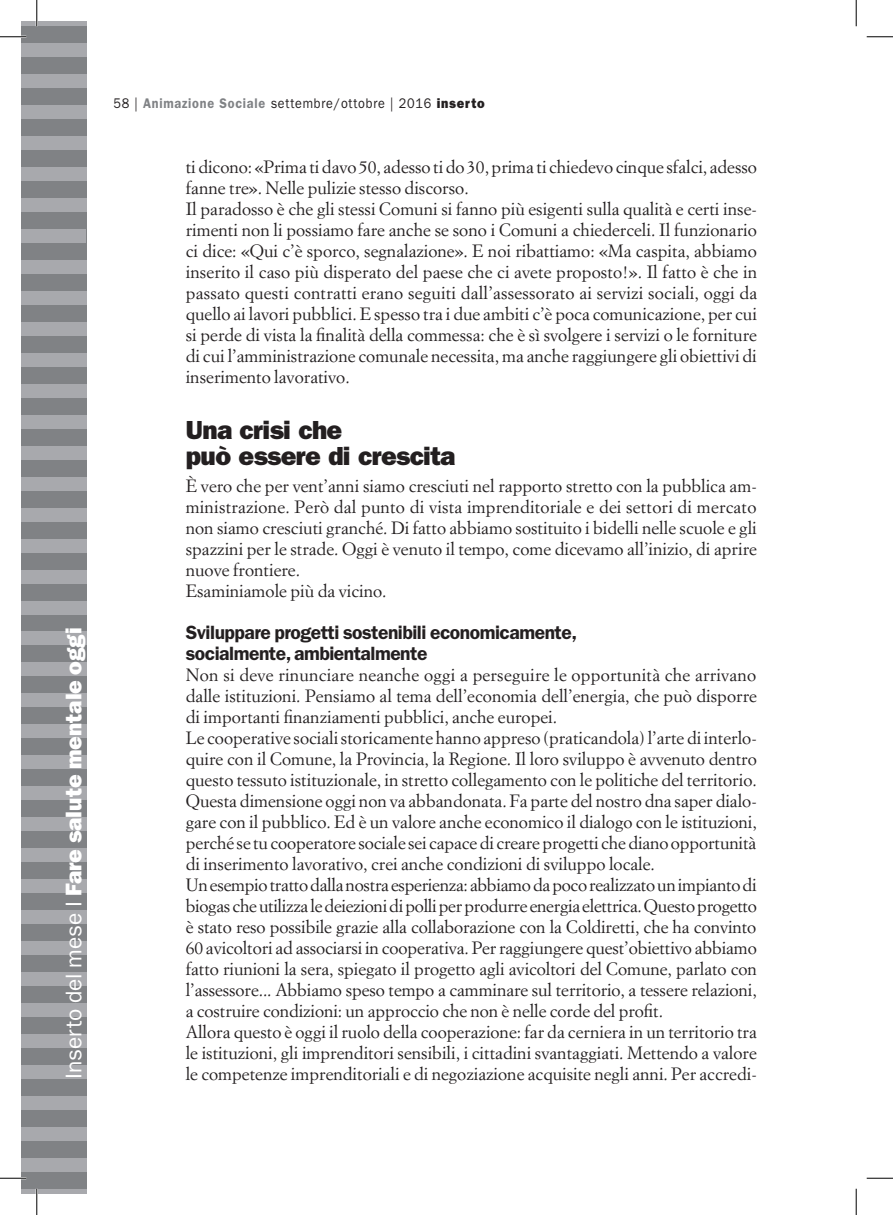
<style>
.page{position:relative;width:893px;height:1215px;background:#fff}
.page>*{position:absolute;margin:0;border:0;box-sizing:border-box;transform-origin:0 0}
.TitoloA{font:26.25px "ITC Franklin Gothic Std Hvy";letter-spacing:-.025em;color:#231f20}
.t1{font:22.75px "ITC Franklin Gothic Std Hvy";color:#fff}
.Testo_base{font:600 19.25px "ITC Franklin Gothic Std";letter-spacing:-.025em;color:#231f20}
.Testo_base-2{font:17.5px/21px "Simoncini Garamond Std";color:#231f20;text-align:justify}
.t2{font:14px "ITC Franklin Gothic Std";letter-spacing:.06em;color:#231f20;scale:.9 1}
.s1{font-family:"ITC Franklin Gothic Std"}
.s2{font-weight:600;color:#808285}
.s3{font-family:"ITC Franklin Gothic Std Hvy"}
</style>
<div class="page">
<div style="left:22px;top:22px;width:64px;height:1171px;background:#808285"></div>
<hr style="left:22px;top:22px;width:64px;height:4px;background:#a8a9ad">
<div style="left:22px;top:43px;width:64px;height:14px;background:#a8a9ad"></div>
<div style="left:22px;top:74px;width:64px;height:14px;background:#a8a9ad"></div>
<div style="left:22px;top:105px;width:64px;height:14px;background:#a8a9ad"></div>
<div style="left:22px;top:476px;width:64px;height:14px;background:#a8a9ad"></div>
<div style="left:22px;top:817px;width:64px;height:14px;background:#a8a9ad"></div>
<div style="left:22px;top:136px;width:64px;height:14px;background:#a8a9ad"></div>
<div style="left:22px;top:507px;width:64px;height:14px;background:#a8a9ad"></div>
<div style="left:22px;top:848px;width:64px;height:14px;background:#a8a9ad"></div>
<div style="left:22px;top:167px;width:64px;height:14px;background:#a8a9ad"></div>
<div style="left:22px;top:538px;width:64px;height:14px;background:#a8a9ad"></div>
<div style="left:22px;top:879px;width:64px;height:14px;background:#a8a9ad"></div>
<div style="left:22px;top:198px;width:64px;height:13px;background:#a8a9ad"></div>
<div style="left:22px;top:229px;width:63px;height:13px;background:#a8a9ad"></div>
<div style="left:22px;top:569px;width:64px;height:14px;background:#a8a9ad"></div>
<div style="left:22px;top:910px;width:64px;height:14px;background:#a8a9ad"></div>
<div style="left:22px;top:260px;width:64px;height:13px;background:#a8a9ad"></div>
<div style="left:22px;top:600px;width:64px;height:14px;background:#a8a9ad"></div>
<div style="left:22px;top:941px;width:64px;height:14px;background:#a8a9ad"></div>
<div style="left:22px;top:291px;width:64px;height:13px;background:#a8a9ad"></div>
<div style="left:22px;top:631px;width:64px;height:14px;background:#a8a9ad"></div>
<div style="left:22px;top:972px;width:64px;height:14px;background:#a8a9ad"></div>
<div style="left:22px;top:322px;width:64px;height:13px;background:#a8a9ad"></div>
<div style="left:22px;top:662px;width:64px;height:14px;background:#a8a9ad"></div>
<div style="left:22px;top:1003px;width:64px;height:14px;background:#a8a9ad"></div>
<div style="left:22px;top:353px;width:64px;height:13px;background:#a8a9ad"></div>
<div style="left:22px;top:693px;width:64px;height:14px;background:#a8a9ad"></div>
<div style="left:22px;top:1034px;width:64px;height:14px;background:#a8a9ad"></div>
<div style="left:22px;top:384px;width:64px;height:13px;background:#a8a9ad"></div>
<div style="left:22px;top:724px;width:64px;height:14px;background:#a8a9ad"></div>
<div style="left:22px;top:1065px;width:64px;height:14px;background:#a8a9ad"></div>
<div style="left:22px;top:415px;width:64px;height:13px;background:#a8a9ad"></div>
<div style="left:22px;top:755px;width:64px;height:14px;background:#a8a9ad"></div>
<div style="left:22px;top:1096px;width:64px;height:14px;background:#a8a9ad"></div>
<div style="left:22px;top:1158px;width:64px;height:14px;background:#a8a9ad"></div>
<div style="left:22px;top:446px;width:64px;height:13px;background:#a8a9ad"></div>
<div style="left:22px;top:786px;width:64px;height:14px;background:#a8a9ad"></div>
<div style="left:22px;top:1127px;width:64px;height:14px;background:#a8a9ad"></div>
<hr style="left:22px;top:1189px;width:64px;height:4px;background:#a8a9ad">
<hr style="left:0;top:36px;width:26px;height:2px;background:#fff">
<hr style="left:0;top:1177px;width:26px;height:2px;background:#fff">
<hr style="left:36px;top:0;width:2px;height:26px;background:#fff">
<hr style="left:36px;top:1188px;width:2px;height:26px;background:#fff">
<svg style="left:0;top:36px;width:26px;height:1px"></svg>
<svg style="left:866px;top:36px;width:26px;height:1px"></svg>
<svg style="left:0;top:1177px;width:26px;height:1px"></svg>
<svg style="left:866px;top:1177px;width:26px;height:1px"></svg>
<svg style="left:36px;top:0;width:1px;height:26px"></svg>
<svg style="left:36px;top:1188px;width:1px;height:26px"></svg>
<svg style="left:855px;top:0;width:1px;height:26px"></svg>
<svg style="left:855px;top:1188px;width:1px;height:26px"></svg>
<h2 class="t1" style="left:60px;top:1078px;width:453px;rotate:-90deg"><span class="s1">Inserto del mese I</span> Fare salute mentale oggi</h2>
<p class="t2" style="left:113px;top:95px;width:414px">58 | <span class="s2">Animazione Sociale</span> settembre/ottobre | 2016 <span class="s3">inserto</span></p>
<p class="Testo_base-2" style="left:186px;top:156px;width:572px">ti dicono: «Prima ti davo 50, adesso ti do 30, prima ti chiedevo cinque sfalci, adesso fanne tre». Nelle pulizie stesso discorso.</p>
<p class="Testo_base-2" style="left:186px;top:198px;width:572px">Il paradosso è che gli stessi Comuni si fanno più esigenti sulla qualità e certi inse&shy;rimenti non li possiamo fare anche se sono i Comuni a chiederceli. Il funzionario ci dice: «Qui c’è sporco, segnalazione». E noi ribattiamo: «Ma caspita, abbiamo inserito il caso più disperato del paese che ci avete proposto!». Il fatto è che in passato questi contratti erano seguiti dall’assessorato ai servizi sociali, oggi da quello ai lavori pubblici. E spesso tra i due ambiti c’è poca comunicazione, per cui si perde di vista la finalità della commessa: che è sì svolgere i servizi o le forniture di cui l’amministrazione comunale necessita, ma anche raggiungere gli obiettivi di inserimento lavorativo.</p>
<p class="TitoloA" style="left:186px;top:415px;width:158px">Una crisi che</p>
<p class="TitoloA" style="left:186px;top:441px;width:271px">può essere di crescita</p>
<p class="Testo_base-2" style="left:186px;top:474px;width:572px">È vero che per vent’anni siamo cresciuti nel rapporto stretto con la pubblica am&shy;ministrazione. Però dal punto di vista imprenditoriale e dei settori di mercato non siamo cresciuti granché. Di fatto abbiamo sostituito i bidelli nelle scuole e gli spazzini per le strade. Oggi è venuto il tempo, come dicevamo all’inizio, di aprire nuove frontiere.</p>
<p class="Testo_base-2" style="left:186px;top:579px;width:202px">Esaminiamole più da vicino.</p>
<p class="Testo_base" style="left:186px;top:620px;width:392px">Sviluppare progetti sostenibili economicamente,</p>
<p class="Testo_base" style="left:186px;top:641px;width:243px">socialmente, ambientalmente</p>
<p class="Testo_base-2" style="left:186px;top:663px;width:572px">Non si deve rinunciare neanche oggi a perseguire le opportunità che arrivano dalle istituzioni. Pensiamo al tema dell’economia dell’energia, che può disporre di importanti finanziamenti pubblici, anche europei.</p>
<p class="Testo_base-2" style="left:186px;top:726px;width:572px">Le cooperative sociali storicamente hanno appreso (praticandola) l’arte di interlo&shy;quire con il Comune, la Provincia, la Regione. Il loro sviluppo è avvenuto dentro questo tessuto istituzionale, in stretto collegamento con le politiche del territorio.<br>Questa dimensione oggi non va abbandonata. Fa parte del nostro dna saper dialo&shy;gare con il pubblico. Ed è un valore anche economico il dialogo con le istituzioni, perché se tu cooperatore sociale sei capace di creare progetti che diano opportunità di inserimento lavorativo, crei anche condizioni di sviluppo locale.</p>
<p class="Testo_base-2" style="left:186px;top:873px;width:572px">Un esempio tratto dalla nostra esperienza: abbiamo da poco realizzato un impianto di biogas che utilizza le deiezioni di polli per produrre energia elettrica. Questo progetto è stato reso possibile grazie alla collaborazione con la Coldiretti, che ha convinto 60 avicoltori ad associarsi in cooperativa. Per raggiungere quest’obiettivo abbiamo fatto riunioni la sera, spiegato il progetto agli avicoltori del Comune, parlato con l’assessore... Abbiamo speso tempo a camminare sul territorio, a tessere relazioni, a costruire condizioni: un approccio che non è nelle corde del profit.</p>
<p class="Testo_base-2" style="left:186px;top:1020px;width:572px">Allora questo è oggi il ruolo della cooperazione: far da cerniera in un territorio tra le istituzioni, gli imprenditori sensibili, i cittadini svantaggiati. Mettendo a valore le competenze imprenditoriali e di negoziazione acquisite negli anni. Per accredi-</p>
</div>
